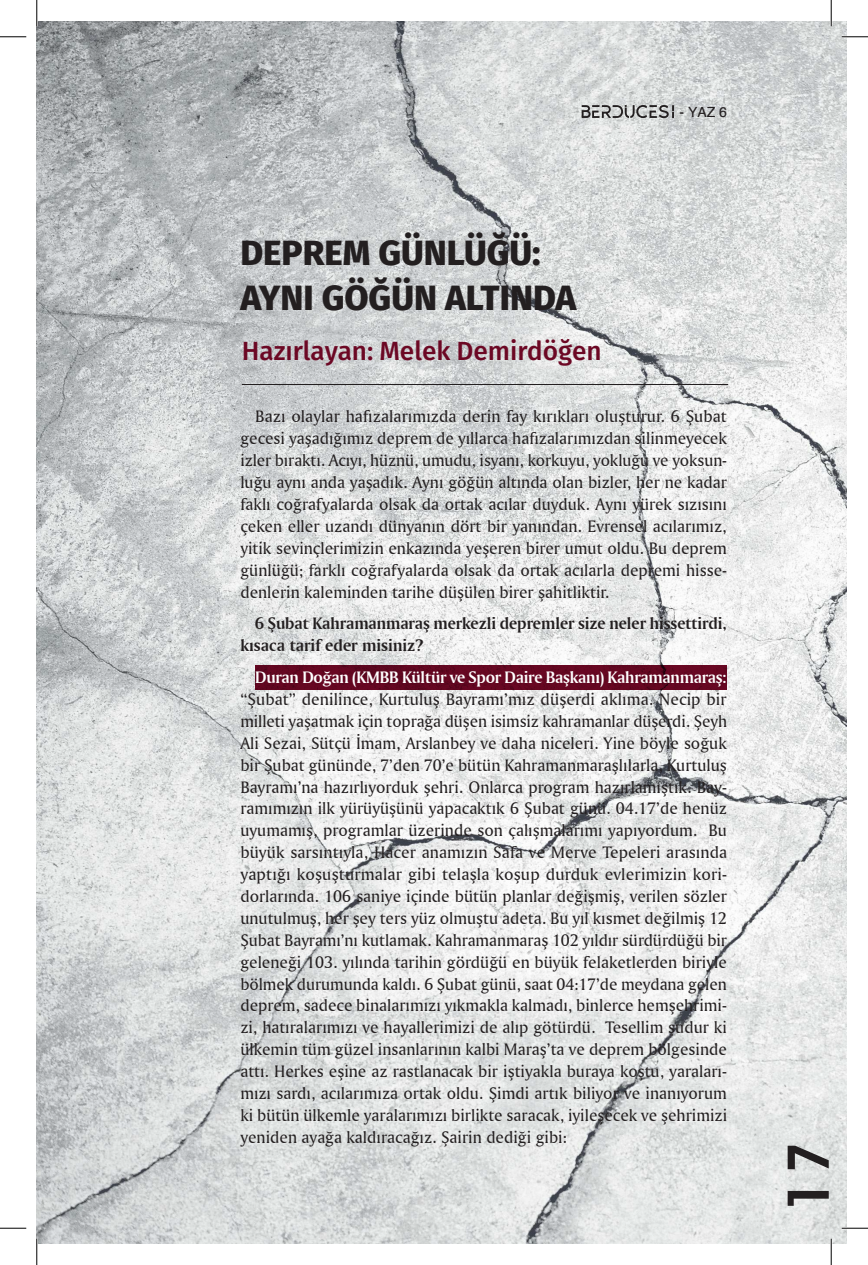
<style>
.page{position:relative;width:868px;height:1265px;background:#fff}
.page>*{position:absolute;margin:0;border:0;box-sizing:border-box;transform-origin:0 0}
.t1{font:600 57.75px "Avant Garde IT Cby BT";color:#231f20}
.t2{font:800 35px/45.5px "Fira Sans";color:#231f20}
.t3{font:500 26.25px "Fira Sans";color:#6c0824}
.t4{font:17.5px/21.9px "Amerigo BT Roman A";color:#231f20;text-align:justify}
.t5{font:17.5px/21.9px "Amerigo BT Bold A";letter-spacing:-.005em;color:#231f20}
.t6{font:17.5px "Amerigo BT Bold A";letter-spacing:-.015em;color:#fff}
.t7{font:14px "Helvetica";color:#231f20}
</style>
<div class="page">
<img style="left:37px;top:22px;width:808px;height:1220px">
<div style="left:255px;top:665px;width:471px;height:25px;background:#640721"></div>
<hr style="left:242px;top:384px;width:486px;height:1px;background:#231f20">
<svg style="left:581px;top:105px;width:92px;height:13px"></svg>
<hr style="left:841px;top:36px;width:26px;height:2px;background:#fff">
<hr style="left:841px;top:1226px;width:26px;height:2px;background:#fff">
<hr style="left:36px;top:0;width:2px;height:26px;background:#fff">
<hr style="left:36px;top:1238px;width:2px;height:26px;background:#fff">
<hr style="left:829px;top:0;width:3px;height:26px;background:#fff">
<hr style="left:829px;top:1238px;width:3px;height:26px;background:#fff">
<svg style="left:0;top:36px;width:26px;height:1px"></svg>
<svg style="left:841px;top:36px;width:26px;height:1px"></svg>
<svg style="left:0;top:1227px;width:26px;height:1px"></svg>
<svg style="left:841px;top:1227px;width:26px;height:1px"></svg>
<svg style="left:36px;top:0;width:1px;height:26px"></svg>
<svg style="left:36px;top:1238px;width:1px;height:26px"></svg>
<svg style="left:830px;top:0;width:1px;height:26px"></svg>
<svg style="left:830px;top:1238px;width:1px;height:26px"></svg>
<h2 class="t2" style="left:240px;top:227px;width:337px">DEPREM GÜNLÜĞÜ:<br>AYNI GÖĞÜN ALTINDA</h2>
<h3 class="t3" style="left:242px;top:329px;width:361px">Hazırlayan: Melek Demirdöğen</h3>
<p class="t7" style="left:679px;top:103px;width:49px">- YAZ 6</p>
<p class="t4" style="left:240px;top:405px;width:488px;text-indent:15px">Bazı olaylar hafızalarımızda derin fay kırıkları oluşturur. 6 Şubat gecesi yaşadığımız deprem de yıllarca hafızalarımızdan silinmeyecek izler bıraktı. Acıyı, hüznü, umudu, isyanı, korkuyu, yokluğu ve yoksun&shy;luğu aynı anda yaşadık. Aynı göğün altında olan bizler, her ne kadar faklı coğrafyalarda olsak da ortak acılar duyduk. Aynı yürek sızısını çeken eller uzandı dünyanın dört bir yanından. Evrensel acılarımız, yitik sevinçlerimizin enkazında yeşeren birer umut oldu. Bu deprem günlüğü; farklı coğrafyalarda olsak da ortak acılarla depremi hisse&shy;denlerin kaleminden tarihe düşülen birer şahitliktir.</p>
<p class="t5" style="left:240px;top:612px;width:488px;text-indent:15px">6 Şubat Kahramanmaraş merkezli depremler size neler hissettirdi, kısaca tarif eder misiniz?</p>
<p class="t6" style="left:255px;top:666px;width:473px">Duran Doğan (KMBB Kültür ve Spor Daire Başkanı) Kahramanmaraş:</p>
<p class="t4" style="left:240px;top:687px;width:488px">“Şubat” denilince, Kurtuluş Bayramı’mız düşerdi aklıma. Necip bir milleti yaşatmak için toprağa düşen isimsiz kahramanlar düşerdi. Şeyh Ali Sezai, Sütçü İmam, Arslanbey ve daha niceleri. Yine böyle soğuk bir Şubat gününde, 7’den 70’e bütün Kahramanmaraşlılarla, Kurtuluş Bayramı’na hazırlıyorduk şehri. Onlarca program hazırlamıştık. Bay&shy;ramımızın ilk yürüyüşünü yapacaktık 6 Şubat günü. 04.17’de henüz uyumamış, programlar üzerinde son çalışmalarımı yapıyordum. Bu büyük sarsıntıyla, Hacer anamızın Safa ve Merve Tepeleri arasında yaptığı koşuşturmalar gibi telaşla koşup durduk evlerimizin kori&shy;dorlarında. 106 saniye içinde bütün planlar değişmiş, verilen sözler unutulmuş, her şey ters yüz olmuştu adeta. Bu yıl kısmet değilmiş 12<br>Şubat Bayramı’nı kutlamak. Kahramanmaraş 102 yıldır sürdürdüğü bir geleneği 103. yılında tarihin gördüğü en büyük felaketlerden biriyle bölmek durumunda kaldı. 6 Şubat günü, saat 04:17’de meydana gelen deprem, sadece binalarımızı yıkmakla kalmadı, binlerce hemşehrimi&shy;zi, hatıralarımızı ve hayallerimizi de alıp götürdü. Tesellim şudur ki ülkemin tüm güzel insanlarının kalbi Maraş’ta ve deprem bölgesinde attı. Herkes eşine az rastlanacak bir iştiyakla buraya koştu, yaraları&shy;mızı sardı, acılarımıza ortak oldu. Şimdi artık biliyor ve inanıyorum ki bütün ülkemle yaralarımızı birlikte saracak, iyileşecek ve şehrimizi yeniden ayağa kaldıracağız. Şairin dediği gibi:</p>
<h1 class="t1" style="left:773px;top:1212px;width:73px;rotate:-90deg">17</h1>
</div>
